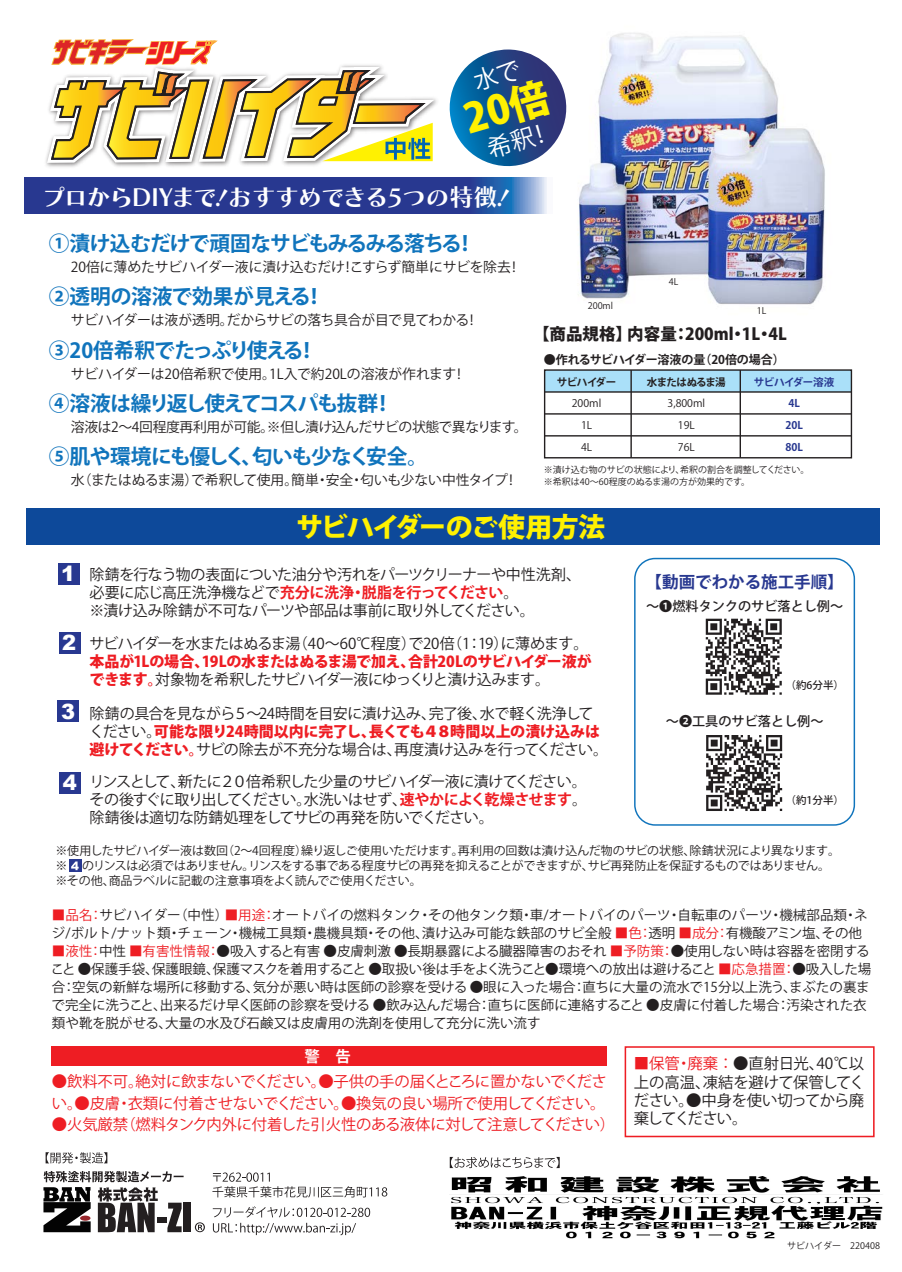
<style>
.page{position:relative;width:902px;height:1272px;background:#fff}
.page>*{position:absolute;margin:0;border:0;box-sizing:border-box;transform-origin:0 0}
.t1{font:800 27px "Koz Go Pr 6 N";letter-spacing:-.045em;color:#fff101}
.t2{font:24px "Chiaro Std B";letter-spacing:-.04em;color:#fff}
.t3{font:700 20.7px "Koz Go Pr 6 N";letter-spacing:-.04em;color:#1074bc}
.t4{font:700 20.7px "Koz Go Pr 6 N";letter-spacing:-.07em;color:#1074bc}
.t5{font:700 20.7px "Koz Go Pr 6 N";letter-spacing:-.005em;color:#1074bc}
.t6{font:800 16.5px "Koz Go Pr 6 N";color:#231f20}
.t7{font:700 16.5px "Koz Go Pr 6 N";color:#283890}
.t8{font:15.3px/21.5px "Koz Go Pr 6 N";letter-spacing:-.03em;color:#ee1d23}
.t9{font:15.3px/18.5px "Koz Go Pr 6 N";letter-spacing:-.03em;color:#231f20;text-align:justify}
.t10{font:700 15.3px "Koz Go Pr 6 N";color:#fff}
.t11{font:15px/18px "Koz Go Pr 6 N";letter-spacing:-.035em;color:#231f20}
.t12{font:13.8px "Koz Go Pr 6 N";letter-spacing:-.01em;color:#231f20}
.t13{font:13.5px/18px "Koz Go Pr 6 N";color:#231f20}
.t14{font:500 13.2px "Koz Go Pr 6 N";color:#231f20}
.t15{font:12px/15px "Koz Go Pr 6 N";letter-spacing:-.03em;color:#231f20}
.t16{font:700 12px "Koz Go Pr 6 N";letter-spacing:-.01em;color:#231f20}
.t17{font:10.5px "Koz Go Pr 6 N";color:#231f20}
.t18{font:700 10.5px "Koz Go Pr 6 N";letter-spacing:-.055em;color:#231f20}
.t19{font:500 10.5px "Koz Go Pr 6 N";color:#231f20}
.t20{font:700 10.5px "Koz Go Pr 6 N";letter-spacing:-.04em;color:#283890}
.t21{font:700 10.5px "Koz Go Pr 6 N";letter-spacing:-.005em;color:#283890}
.t22{font:9px/12px "Koz Go Pr 6 N";color:#231f20}
.s1{font-family:"Arial";font-weight:900;font-size:21px;color:#fff}
.s2{font-weight:700;color:#ee1d23}
.s3{font-weight:800;color:#ee1d23}
.s4{color:#ee1d23}
</style>
<div class="page">
<div style="left:544px;top:370px;width:307px;height:22px;background:#aae0f9"></div>
<svg style="left:449px;top:1156px;width:110px;height:12px"></svg>
<svg style="left:212px;top:1172px;width:175px;height:25px"></svg>
<svg style="left:46px;top:1152px;width:61px;height:11px"></svg>
<svg style="left:213px;top:1206px;width:157px;height:29px"></svg>
<div style="left:183px;top:1202px;width:8px;height:30px;background:#231f20"></div>
<svg style="left:43px;top:1171px;width:141px;height:62px"></svg>
<svg style="left:195px;top:1222px;width:10px;height:10px"></svg>
<div style="left:26px;top:508px;width:853px;height:37px;background:#0d499a"></div>
<div style="left:52px;top:1046px;width:555px;height:19px;background:#ee1d23"></div>
<div style="left:624px;top:1046px;width:250px;height:91px;border:2px solid #ee1d23"></div>
<img style="left:578px;top:33px;width:247px;height:272px">
<div style="left:58px;top:563px;width:21px;height:21px;background:#283890"></div>
<div style="left:59px;top:631px;width:21px;height:22px;background:#283890"></div>
<div style="left:58px;top:700px;width:21px;height:22px;background:#283890"></div>
<div style="left:59px;top:771px;width:22px;height:22px;background:#283890"></div>
<svg style="left:45px;top:39px;width:389px;height:128px"></svg>
<svg style="left:25px;top:177px;width:522px;height:37px;background:#2d4296"></svg>
<div style="left:544px;top:369px;width:308px;height:89px;border:1px solid #231f20"></div>
<hr style="left:630px;top:370px;width:1px;height:88px;background:#231f20">
<hr style="left:739px;top:370px;width:2px;height:88px;background:#231f20">
<hr style="left:544px;top:391px;width:307px;height:1px;background:#231f20">
<hr style="left:544px;top:413px;width:307px;height:1px;background:#231f20">
<hr style="left:544px;top:435px;width:307px;height:1px;background:#231f20">
<div style="left:634px;top:558px;width:221px;height:267px;border:1px solid #1074bc;border-radius:20px"></div>
<svg style="left:705px;top:618px;width:76px;height:76px"></svg>
<svg style="left:706px;top:735px;width:76px;height:76px"></svg>
<div style="left:69px;top:859px;width:12px;height:13px;background:#283890"></div>
<svg style="left:71px;top:861px;width:8px;height:9px"></svg>
<img style="left:449px;top:1176px;width:434px;height:62px">
<svg style="left:449px;top:49px;width:118px;height:118px"></svg>
<h2 class="t2" style="left:42px;top:182px;width:475px">プロからDIYまで！おすすめできる5つの特徴！</h2>
<h3 class="t3" style="left:49px;top:232px;width:428px">①漬け込むだけで頑固なサビもみるみる落ちる！</h3>
<p class="t12" style="left:71px;top:259px;width:451px">20倍に薄めたサビハイダー液に漬け込むだけ！こすらず簡単にサビを除去！</p>
<h3 class="t5" style="left:49px;top:285px;width:277px">②透明の溶液で効果が見える！</h3>
<p class="t12" style="left:71px;top:312px;width:409px">サビハイダーは液が透明。だからサビの落ち具合が目で見てわかる！</p>
<h3 class="t3" style="left:49px;top:338px;width:270px">③20倍希釈でたっぷり使える！</h3>
<p class="t12" style="left:71px;top:366px;width:397px">サビハイダーは20倍希釈で使用。1L入で約20Lの溶液が作れます！</p>
<h3 class="t4" style="left:49px;top:391px;width:345px">④溶液は繰り返し使えてコスパも抜群！</h3>
<p class="t12" style="left:71px;top:419px;width:458px">溶液は2～4回程度再利用が可能。※但し漬け込んだサビの状態で異なります。</p>
<h3 class="t3" style="left:49px;top:445px;width:381px">⑤肌や環境にも優しく、匂いも少なく安全。</h3>
<p class="t12" style="left:71px;top:472px;width:448px">水（またはぬるま湯）で希釈して使用。簡単・安全・匂いも少ない中性タイプ！</p>
<p class="t22" style="left:587px;top:300px;width:27px">200ml</p>
<p class="t22" style="left:669px;top:276px;width:11px">4L</p>
<p class="t22" style="left:756px;top:305px;width:11px">1L</p>
<p class="t6" style="left:533px;top:324px;width:255px">【商品規格】内容量：200ml・1L・4L</p>
<p class="t16" style="left:544px;top:353px;width:242px">●作れるサビハイダー溶液の量（20倍の場合）</p>
<p class="t18" style="left:556px;top:376px;width:61px">サビハイダー</p>
<p class="t18" style="left:647px;top:376px;width:80px">水またはぬるま湯</p>
<p class="t20" style="left:753px;top:376px;width:82px">サビハイダー溶液</p>
<p class="t17" style="left:571px;top:397px;width:31px">200ml</p>
<p class="t17" style="left:667px;top:397px;width:39px">3,800ml</p>
<p class="t21" style="left:788px;top:397px;width:13px">4L</p>
<p class="t17" style="left:581px;top:419px;width:13px">1L</p>
<p class="t17" style="left:678px;top:419px;width:18px">19L</p>
<p class="t21" style="left:785px;top:419px;width:19px">20L</p>
<p class="t17" style="left:581px;top:441px;width:13px">4L</p>
<p class="t17" style="left:678px;top:441px;width:18px">76L</p>
<p class="t21" style="left:785px;top:441px;width:19px">80L</p>
<p class="t22" style="left:544px;top:464px;width:267px">※漬け込む物のサビの状態により、希釈の割合を調整してください。※希釈は40～60程度のぬるま湯の方が効果的です。</p>
<h1 class="t1" style="left:296px;top:512px;width:310px">サビハイダーのご使用方法</h1>
<p class="t11" style="left:89px;top:565px;width:493px;text-indent:-28px"><span class="s1">1</span> 除錆を行なう物の表面についた油分や汚れをパーツクリーナーや中性洗剤、必要に応じ高圧洗浄機などで<span class="s2">充分に洗浄・脱脂を行ってください</span>。<br>※漬け込み除錆が不可なパーツや部品は事前に取り外してください。</p>
<p class="t11" style="left:89px;top:634px;width:504px;text-indent:-27px"><span class="s1">2</span> サビハイダーを水またはぬるま湯（40～60℃程度）で20倍（1：19）に薄めます。<span class="s3">本品が1Lの場合、19Lの水またはぬるま湯で加え、合計20Lのサビハイダー液ができます。</span>対象物を希釈したサビハイダー液にゆっくりと漬け込みます。</p>
<p class="t11" style="left:89px;top:704px;width:520px;text-indent:-28px"><span class="s1">3</span> 除錆の具合を見ながら５～24時間を目安に漬け込み、完了後、水で軽く洗浄してください。<span class="s3">可能な限り24時間以内に完了し、長くても４８時間以上の漬け込みは避けてください。</span>サビの除去が不充分な場合は、再度漬け込みを行ってください。</p>
<p class="t11" style="left:89px;top:773px;width:499px;text-align:justify;text-indent:-27px"><span class="s1">4</span> リンスとして、新たに２０倍希釈した少量のサビハイダー液に漬けてください。その後すぐに取り出してください。水洗いはせず、<span class="s2">速やかによく乾燥させます</span>。除錆後は適切な防錆処理をしてサビの再発を防いでください。</p>
<p class="t7" style="left:645px;top:572px;width:199px">【動画でわかる施工手順】</p>
<p class="t14" style="left:646px;top:598px;width:198px">～❶燃料タンクのサビ落とし例～</p>
<p class="t19" style="left:785px;top:679px;width:60px">（約6分半）</p>
<p class="t14" style="left:665px;top:714px;width:159px">～❷工具のサビ落とし例～</p>
<p class="t19" style="left:785px;top:794px;width:60px">（約1分半）</p>
<p class="t15" style="left:55px;top:843px;width:786px">※使用したサビハイダー液は数回（2～4回程度）繰り返しご使用いただけます。再利用の回数は漬け込んだ物のサビの状態、除錆状況により異なります。※ のリンスは必須ではありません。リンスをする事である程度サビの再発を抑えることができますが、サビ再発防止を保証するものではありません。※その他、商品ラベルに記載の注意事項をよく読んでご使用ください。</p>
<p class="t13" style="left:52px;top:905px;width:817px"><span class="s4">■品名：</span>サビハイダー（中性）<span class="s4">■用途：</span>オートバイの燃料タンク・その他タンク類・車/オートバイのパーツ・自転車のパーツ・機械部品類・ネジ/ボルト/ナット類・チェーン・機械工具類・農機具類・その他、漬け込み可能な鉄部のサビ全般 <span class="s4">■色：</span>透明 <span class="s4">■成分：</span>有機酸アミン塩、その他</p>
<p class="t13" style="left:51px;top:941px;width:821px"><span class="s4">■液性：</span>中性 <span class="s4">■有害性情報：</span>●吸入すると有害 ●皮膚刺激 ●長期暴露による臓器障害のおそれ <span class="s4">■予防策：</span>●使用しない時は容器を密閉すること ●保護手袋、保護眼鏡、保護マスクを着用すること ●取扱い後は手をよく洗うこと●環境への放出は避けること <span class="s4">■応急措置：</span>●吸入した場合：空気の新鮮な場所に移動する、気分が悪い時は医師の診察を受ける ●眼に入った場合：直ちに大量の流水で15分以上洗う、まぶたの裏まで完全に洗うこと、出来るだけ早く医師の診察を受ける ●飲み込んだ場合：直ちに医師に連絡すること ●皮膚に付着した場合：汚染された衣類や靴を脱がせる、大量の水及び石鹸又は皮膚用の洗剤を使用して充分に洗い流す</p>
<p class="t10" style="left:304px;top:1047px;width:48px">警　告</p>
<p class="t8" style="left:52px;top:1070px;width:556px">●飲料不可。絶対に飲まないでください。●子供の手の届くところに置かないでください。●皮膚・衣類に付着させないでください。●換気の良い場所で使用してください。</p>
<p class="t8" style="left:52px;top:1114px;width:565px">●火気厳禁（燃料タンク内外に付着した引火性のある液体に対して注意してください）</p>
<p class="t9" style="left:633px;top:1054px;width:233px"><span class="s4">■保管・廃棄 ：</span> ●直射日光、40℃以上の高温、凍結を避けて保管してください。●中身を使い切ってから廃棄してください。</p>
<p class="t22" style="left:787px;top:1239px;width:94px">サビハイダー　220408</p>
</div>
